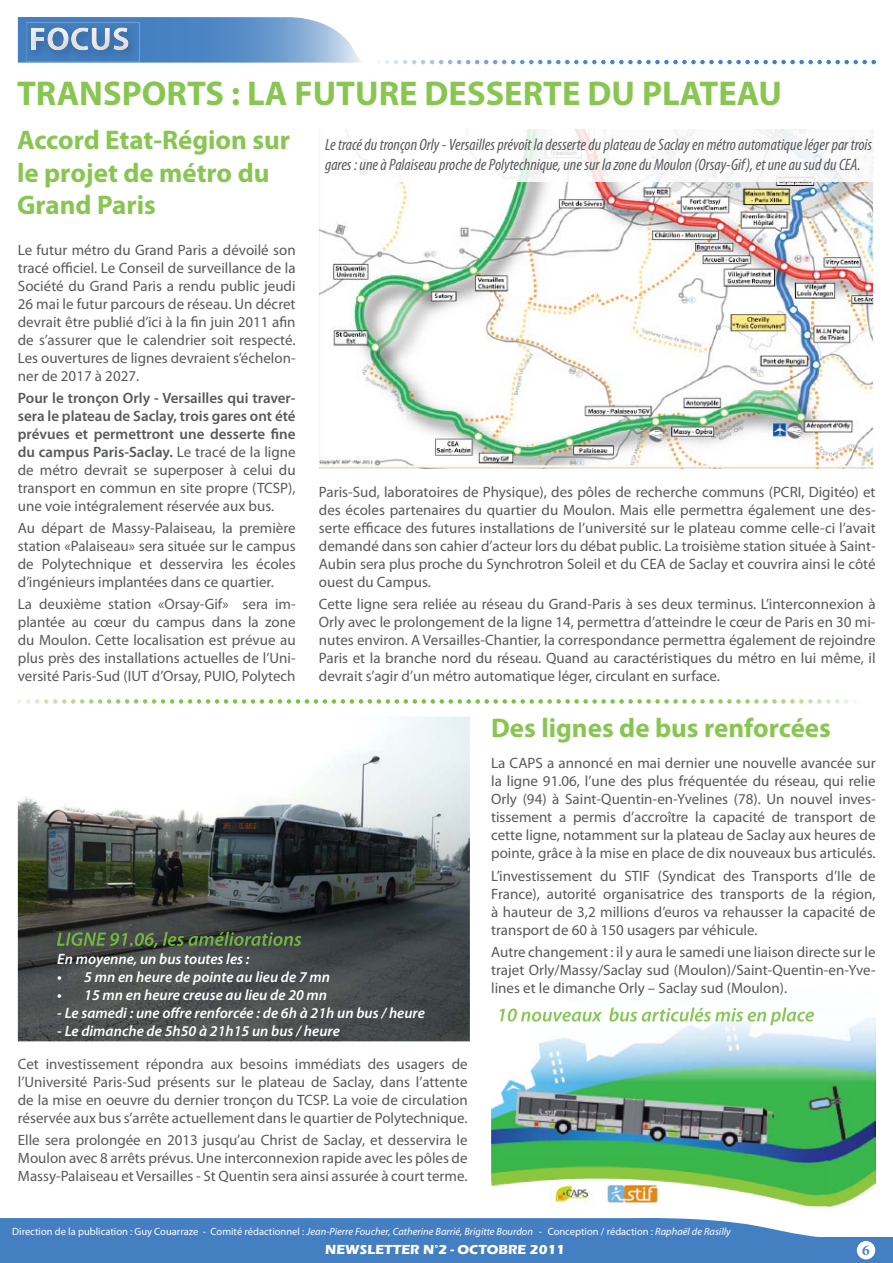
<style>
.page{position:relative;width:893px;height:1263px;background:#fff}
.page>*{position:absolute;margin:0;border:0;box-sizing:border-box;transform-origin:0 0}
.t1{font:700 34.5px "Myriad Pro";color:#88c651}
.t2{font:700 27px/32.4px "Myriad Pro";color:#88c651}
.t3{font:italic condensed 16.5px/19.8px "Myriad Pro";color:#58595b}
.t4{font:15px/18px "Myriad Pro";color:#58595b;text-align:justify}
.t5{font:600 15px/18px "Myriad Pro";color:#58595b;text-align:justify}
.t6{font:italic 600 15px "Myriad Pro";color:#fff}
.t7{font:700 15px "Minion Pro";color:#447fc1}
.t8{font:700 13.5px "Eras ITC";color:#fff}
.t9{font:10.5px "Myriad Pro";color:#fff}
.s1{font-weight:400}
.s2{font-style:italic}
</style>
<div class="page">
<div style="left:0;top:1237px;width:893px;height:26px;background:#447fc1"></div>
<img style="left:491px;top:1010px;width:384px;height:196px">
<svg style="left:18px;top:17px;width:344px;height:46px;background:#729ed0"></svg>
<svg style="left:378px;top:60px;width:498px;height:4px"></svg>
<img style="left:26px;top:22px;width:114px;height:40px">
<img style="left:31px;top:27px;width:98px;height:23px">
<img style="left:319px;top:181px;width:554px;height:288px">
<img style="left:348px;top:129px;width:525px;height:52px">
<div style="left:858px;top:1242px;width:16px;height:17px;background:#fff;border-radius:50%"></div>
<div style="left:857px;top:1241px;width:18px;height:18px;border:2px solid #fff;border-radius:50%"></div>
<svg style="left:17px;top:699px;width:840px;height:5px"></svg>
<img style="left:18px;top:716px;width:452px;height:325px">
<img style="left:57px;top:932px;width:244px;height:16px">
<img style="left:500px;top:1007px;width:314px;height:18px">
<img style="left:551px;top:1181px;width:41px;height:25px">
<img style="left:605px;top:1184px;width:55px;height:19px">
<svg style="left:0;top:1218px;width:818px;height:19px;background:#5288c5"></svg>
<h1 class="t1" style="left:17px;top:70px;width:766px">TRANSPORTS : LA FUTURE DESSERTE DU PLATEAU</h1>
<h2 class="t2" style="left:17px;top:123px;width:275px">Accord Etat-Région sur le projet de métro du<br>Grand Paris</h2>
<p class="t3" style="left:325px;top:134px;width:549px">Le tracé du tronçon Orly - Versailles prévoit la desserte du plateau de Saclay en métro automatique léger par trois gares : une à Palaiseau proche de Polytechnique, une sur la zone du Moulon (Orsay-Gif), et une au sud du CEA.</p>
<p class="t4" style="left:18px;top:240px;width:279px">Le futur métro du Grand Paris a dévoilé son tracé officiel. Le Conseil de surveillance de la Société du Grand Paris a rendu public jeudi 26 mai le futur parcours de réseau. Un décret devrait être publié d’ici à la fin juin 2011 afin de s’assurer que le calendrier soit respecté.<br>Les ouvertures de lignes devraient s’échelon&shy;ner de 2017 à 2027.</p>
<p class="t5" style="left:18px;top:388px;width:279px">Pour le tronçon Orly - Versailles qui traver&shy;sera le plateau de Saclay, trois gares ont été prévues et permettront une desserte fine du campus Paris-Saclay. <span class="s1">Le tracé de la ligne de métro devrait se superposer à celui du transport en commun en site propre (TCSP), une voie intégralement réservée aux bus.</span></p>
<p class="t4" style="left:18px;top:519px;width:279px">Au départ de Massy-Palaiseau, la première station «Palaiseau» sera située sur le campus de Polytechnique et desservira les écoles d’ingénieurs implantées dans ce quartier.</p>
<p class="t4" style="left:18px;top:595px;width:279px">La deuxième station «Orsay-Gif» sera im&shy;plantée au cœur du campus dans la zone du Moulon. Cette localisation est prévue au plus près des installations actuelles de l’Uni&shy;versité Paris-Sud (IUT d’Orsay, PUIO, Polytech</p>
<p class="t4" style="left:319px;top:482px;width:558px">Paris-Sud, laboratoires de Physique), des pôles de recherche communs (PCRI, Digitéo) et des écoles partenaires du quartier du Moulon. Mais elle permettra également une des&shy;serte efficace des futures installations de l’université sur le plateau comme celle-ci l’avait demandé dans son cahier d’acteur lors du débat public. La troisième station située à Saint-Aubin sera plus proche du Synchrotron Soleil et du CEA de Saclay et couvrira ainsi le côté ouest du Campus.</p>
<p class="t4" style="left:319px;top:594px;width:558px">Cette ligne sera reliée au réseau du Grand-Paris à ses deux terminus. L’interconnexion à Orly avec le prolongement de la ligne 14, permettra d’atteindre le cœur de Paris en 30 mi&shy;nutes environ. A Versailles-Chantier, la correspondance permettra également de rejoindre Paris et la branche nord du réseau. Quand au caractéristiques du métro en lui même, il devrait s’agir d’un métro automatique léger, circulant en surface.</p>
<h2 class="t2" style="left:491px;top:710px;width:341px">Des lignes de bus renforcées</h2>
<p class="t6" style="left:57px;top:949px;width:194px">En moyenne, un bus toutes les :</p>
<p class="t6" style="left:57px;top:967px;width:274px">• 5 mn en heure de pointe au lieu de 7 mn</p>
<p class="t6" style="left:57px;top:985px;width:271px">• 15 mn en heure creuse au lieu de 20 mn</p>
<p class="t6" style="left:57px;top:1003px;width:369px">- Le samedi : une offre renforcée : de 6h à 21h un bus / heure</p>
<p class="t6" style="left:57px;top:1021px;width:284px">- Le dimanche de 5h50 à 21h15 un bus / heure</p>
<p class="t4" style="left:18px;top:1054px;width:451px">Cet investissement répondra aux besoins immédiats des usagers de l’Université Paris-Sud présents sur le plateau de Saclay, dans l’attente de la mise en oeuvre du dernier tronçon du TCSP. La voie de circulation réservée aux bus s’arrête actuellement dans le quartier de Polytechnique.</p>
<p class="t4" style="left:18px;top:1131px;width:451px">Elle sera prolongée en 2013 jusqu’au Christ de Saclay, et desservira le Moulon avec 8 arrêts prévus. Une interconnexion rapide avec les pôles de Massy-Palaiseau et Versailles - St Quentin sera ainsi assurée à court terme.</p>
<p class="t4" style="left:491px;top:754px;width:386px">La CAPS a annoncé en mai dernier une nouvelle avancée sur la ligne 91.06, l’une des plus fréquentée du réseau, qui relie Orly (94) à Saint-Quentin-en-Yvelines (78). Un nouvel inves&shy;tissement a permis d’accroître la capacité de transport de cette ligne, notamment sur la plateau de Saclay aux heures de pointe, grâce à la mise en place de dix nouveaux bus articulés.</p>
<p class="t4" style="left:491px;top:866px;width:386px">L’investissement du STIF (Syndicat des Transports d’Ile de France), autorité organisatrice des transports de la région, à hauteur de 3,2 millions d’euros va rehausser la capacité de transport de 60 à 150 usagers par véhicule.</p>
<p class="t4" style="left:491px;top:943px;width:386px">Autre changement : il y aura le samedi une liaison directe sur le trajet Orly/Massy/Saclay sud (Moulon)/Saint-Quentin-en-Yve&shy;lines et le dimanche Orly – Saclay sud (Moulon).</p>
<p class="t9" style="left:12px;top:1224px;width:720px">Direction de la publication : Guy Couarraze - Comité rédactionnel : <span class="s2">Jean-Pierre Foucher, Catherine Barrié, Brigitte Bourdon -</span> Conception / rédaction : <span class="s2">Raphaël de Rasilly</span></p>
<p class="t8" style="left:325px;top:1242px;width:241px">NEWSLETTER N°2 - OCTOBRE 2011</p>
<p class="t7" style="left:862px;top:1240px;width:9px">6</p>
</div>
